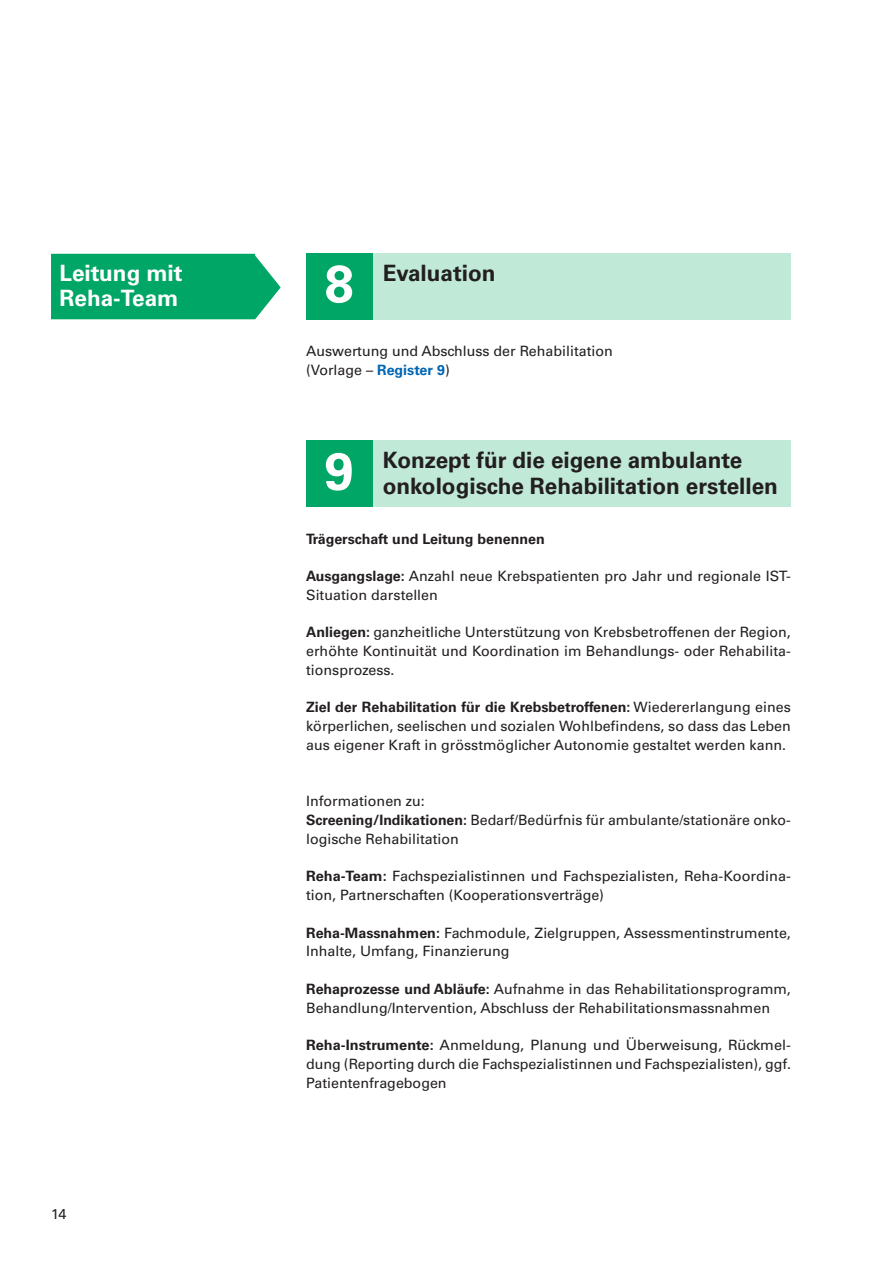
<style>
.page{position:relative;width:893px;height:1263px;background:#fff}
.page>*{position:absolute;margin:0;border:0;box-sizing:border-box;transform-origin:0 0}
.t1{font:700 52.5px "Univers LT Std";color:#fff}
.t2{font:700 22.5px "Univers LT Std";color:#231f20}
.t3{font:700 22.5px/25.5px "Univers LT Std";color:#fff}
.t4{font:14.25px/18.8px "Univers LT Std";color:#231f20}
.t5{font:700 14.25px "Univers LT Std";color:#231f20}
.s1{font-weight:700;color:#0166b3}
.s2{font-weight:700}
</style>
<div class="page">
<div style="left:51px;top:254px;width:230px;height:65px;background:#00a665"></div>
<div style="left:306px;top:253px;width:485px;height:66px;background:#c0e9d8"></div>
<div style="left:306px;top:253px;width:66px;height:66px;background:#00a665"></div>
<div style="left:306px;top:440px;width:485px;height:67px;background:#c0e9d8"></div>
<div style="left:306px;top:440px;width:66px;height:67px;background:#00a665"></div>
<h2 class="t3" style="left:60px;top:260px;width:125px">Leitung mit<br>Reha-Team</h2>
<p class="t4" style="left:51px;top:1205px;width:17px">14</p>
<h1 class="t1" style="left:324px;top:253px;width:31px">8</h1>
<h2 class="t2" style="left:383px;top:260px;width:114px">Evaluation</h2>
<p class="t4" style="left:306px;top:342px;width:308px">Auswertung und Abschluss der Rehabilitation (Vorlage – <span class="s1">Register 9</span>)</p>
<h1 class="t1" style="left:324px;top:441px;width:31px">9</h1>
<h2 class="t2" style="left:383px;top:447px;width:361px">Konzept für die eigene ambulante</h2>
<h2 class="t2" style="left:383px;top:473px;width:397px">onkologische Rehabilitation erstellen</h2>
<p class="t5" style="left:306px;top:530px;width:240px">Trägerschaft und Leitung benennen</p>
<p class="t4" style="left:306px;top:567px;width:486px"><span class="s2">Ausgangslage:</span> Anzahl neue Krebspatienten pro Jahr und regionale IST-<br>Situation darstellen</p>
<p class="t4" style="left:306px;top:623px;width:486px;text-align:justify"><span class="s2">Anliegen:</span> ganzheitliche Unterstützung von Krebsbetroffenen der Region, erhöhte Kontinuität und Koordination im Behandlungs- oder Rehabilita&shy;tionsprozess.</p>
<p class="t4" style="left:306px;top:698px;width:486px;text-align:justify"><span class="s2">Ziel der Rehabilitation für die Krebsbetroffenen:</span> Wiedererlangung eines körperlichen, seelischen und sozialen Wohlbefindens, so dass das Leben aus eigener Kraft in grösstmöglicher Autonomie gestaltet werden kann.</p>
<p class="t4" style="left:306px;top:792px;width:486px">Informationen zu:<br><span class="s2">Screening/Indikationen:</span> Bedarf/Bedürfnis für ambulante/stationäre onko&shy;logische Rehabilitation</p>
<p class="t4" style="left:306px;top:867px;width:486px"><span class="s2">Reha-Team:</span> Fachspezialistinnen und Fachspezialisten, Reha-Koordina&shy;tion, Partnerschaften (Kooperationsverträge)</p>
<p class="t4" style="left:306px;top:923px;width:486px"><span class="s2">Reha-Massnahmen:</span> Fachmodule, Zielgruppen, Assessmentinstrumente,<br>Inhalte, Umfang, Finanzierung</p>
<p class="t4" style="left:306px;top:979px;width:486px"><span class="s2">Rehaprozesse und Abläufe:</span> Aufnahme in das Rehabilitationsprogramm,<br>Behandlung/Intervention, Abschluss der Rehabilitationsmassnahmen</p>
<p class="t4" style="left:306px;top:1036px;width:486px;text-align:justify"><span class="s2">Reha-Instrumente:</span> Anmeldung, Planung und Überweisung, Rückmel&shy;dung (Reporting durch die Fachspezialistinnen und Fachspezialisten), ggf.<br>Patientenfragebogen</p>
</div>
